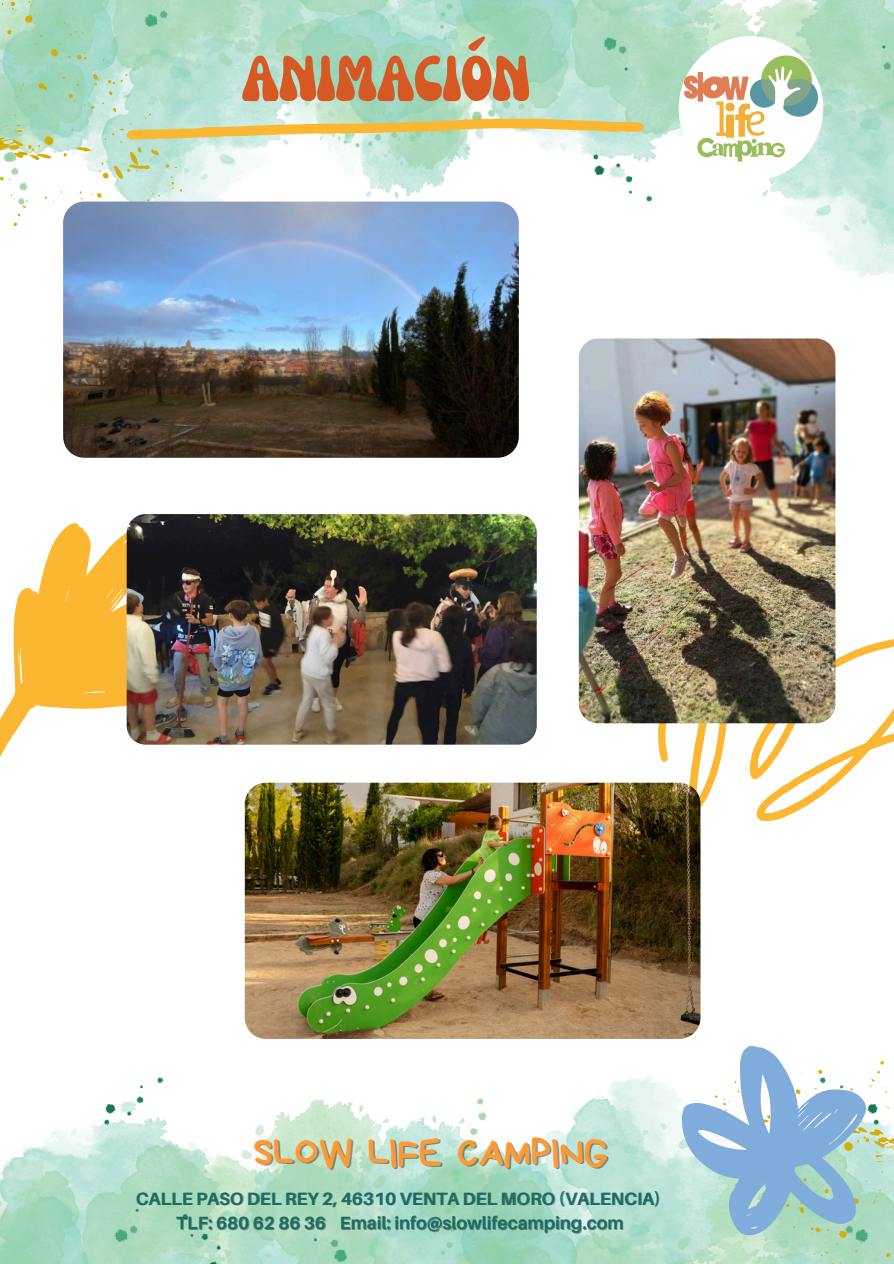
<style>
.page{position:relative;width:894px;height:1264px;background:#fff}
.page>*{position:absolute;margin:0;border:0;box-sizing:border-box;transform-origin:0 0}
.t1{font:60px "Nectarine";color:#d65924}
.t2{font:39.6px "Bryndan Write";color:#ff9935}
.t3{font:700 17.7px "Aileron";color:#1b6d64}
</style>
<div class="page">
<svg style="left:0;top:514px;width:209px;height:243px;fill:#fbb731"></svg>
<img style="left:0;top:1077px;width:182px;height:186px">
<img style="left:182px;top:1099px;width:203px;height:164px">
<img style="left:644px;top:0;width:93px;height:201px">
<img style="left:385px;top:1075px;width:272px;height:188px">
<img style="left:737px;top:0;width:156px;height:279px">
<img style="left:678px;top:36px;width:145px;height:145px;border-radius:50%">
<svg style="left:657px;top:1009px;width:236px;height:254px"></svg>
<svg style="left:657px;top:565px;width:236px;height:256px"></svg>
<svg style="left:0;top:0;width:644px;height:228px"></svg>
<img style="left:578px;top:338px;width:257px;height:385px;border-radius:19px">
<img style="left:63px;top:201px;width:455px;height:257px;border-radius:21px">
<img style="left:245px;top:782px;width:455px;height:256px;border-radius:21px">
<img style="left:127px;top:514px;width:409px;height:230px;border-radius:19px">
<p class="t1" style="left:241px;top:58px;width:289px">ANIMACIÓN</p>
<h1 class="t2" style="left:253px;top:1131px;width:356px">SLOW LIFE CAMPING</h1>
<p class="t3" style="left:136px;top:1187px;width:526px">CALLE PASO DEL REY 2, 46310 VENTA DEL MORO (VALENCIA)</p>
<p class="t3" style="left:176px;top:1212px;width:151px">TLF: 680 62 86 36</p>
<p class="t3" style="left:340px;top:1212px;width:285px">Email: info@slowlifecamping.com</p>
</div>
